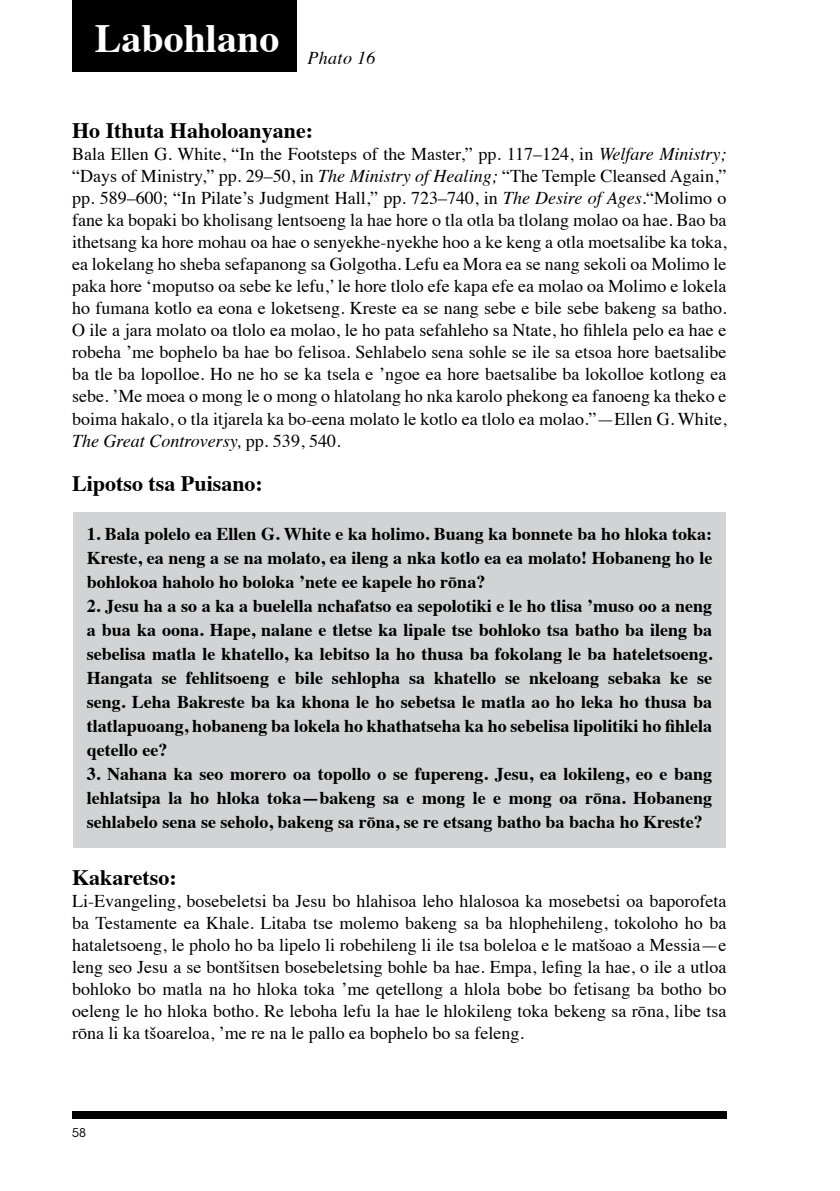
<style>
.page{position:relative;width:840px;height:1191px;background:#fff}
.page>*{position:absolute;margin:0;border:0;box-sizing:border-box;transform-origin:0 0}
.t1{font:700 40px "Times";color:#fff}
.t2{font:700 22px "Times";color:#000}
.t3{font:18px/22px "Times";color:#000;text-align:justify}
.t4{font:700 18px/24px "Times";color:#000;text-align:justify}
.t5{font:italic 18px "Times";letter-spacing:.02em;color:#000}
.t6{font:12px "ITC Avant Garde Std";color:#000}
.s1{font-style:italic}
</style>
<div class="page">
<div style="left:72px;top:1111px;width:654px;height:8px;background:#000"></div>
<div style="left:72px;top:0;width:225px;height:71px;background:#000"></div>
<div style="left:73px;top:512px;width:652px;height:336px;background:#d1d3d4"></div>
<h1 class="t1" style="left:95px;top:0;width:186px">Labohlano</h1>
<p class="t5" style="left:307px;top:42px;width:70px">Phato 16</p>
<p class="t2" style="left:72px;top:110px;width:242px">Ho Ithuta Haholoanyane:</p>
<p class="t3" style="left:72px;top:142px;width:655px">Bala Ellen G. White, “In the Footsteps of the Master,” pp. 117–124, in <span class="s1">Welfare Ministry; </span>“Days of Ministry,” pp. 29–50, in <span class="s1">The Ministry of Healing;</span> “The Temple Cleansed Again,” pp. 589–600; “In Pilate’s Judgment Hall,” pp. 723–740, in <span class="s1">The Desire of Ages</span>.“Molimo o fane ka bopaki bo kholisang lentsoeng la hae hore o tla otla ba tlolang molao oa hae. Bao ba ithetsang ka hore mohau oa hae o senyekhe-nyekhe hoo a ke keng a otla moetsalibe ka toka, ea lokelang ho sheba sefapanong sa Golgotha. Lefu ea Mora ea se nang sekoli oa Molimo le paka hore ‘moputso oa sebe ke lefu,’ le hore tlolo efe kapa efe ea molao oa Molimo e lokela ho fumana kotlo ea eona e loketseng. Kreste ea se nang sebe e bile sebe bakeng sa batho.<br>O ile a jara molato oa tlolo ea molao, le ho pata sefahleho sa Ntate, ho fihlela pelo ea hae e robeha ’me bophelo ba hae bo felisoa. Sehlabelo sena sohle se ile sa etsoa hore baetsalibe ba tle ba lopolloe. Ho ne ho se ka tsela e ’ngoe ea hore baetsalibe ba lokolloe kotlong ea sebe. ’Me moea o mong le o mong o hlatolang ho nka karolo phekong ea fanoeng ka theko e boima hakalo, o tla itjarela ka bo-eena molato le kotlo ea tlolo ea molao.”—Ellen G. White, <span class="s1">The Great Controversy,</span> pp. 539, 540.</p>
<p class="t2" style="left:72px;top:462px;width:192px">Lipotso tsa Puisano:</p>
<p class="t4" style="left:87px;top:520px;width:626px">1. Bala polelo ea Ellen G. White e ka holimo. Buang ka bonnete ba ho hloka toka:<br>Kreste, ea neng a se na molato, ea ileng a nka kotlo ea ea molato! Hobaneng ho le bohlokoa haholo ho boloka ’nete ee kapele ho rōna?</p>
<p class="t4" style="left:87px;top:592px;width:626px">2. Jesu ha a so a ka a buelella nchafatso ea sepolotiki e le ho tlisa ’muso oo a neng a bua ka oona. Hape, nalane e tletse ka lipale tse bohloko tsa batho ba ileng ba sebelisa matla le khatello, ka lebitso la ho thusa ba fokolang le ba hateletsoeng.<br>Hangata se fehlitsoeng e bile sehlopha sa khatello se nkeloang sebaka ke se seng. Leha Bakreste ba ka khona le ho sebetsa le matla ao ho leka ho thusa ba tlatlapuoang, hobaneng ba lokela ho khathatseha ka ho sebelisa lipolitiki ho fihlela qetello ee?</p>
<p class="t4" style="left:87px;top:760px;width:626px">3. Nahana ka seo morero oa topollo o se fupereng. Jesu, ea lokileng, eo e bang lehlatsipa la ho hloka toka—bakeng sa e mong le e mong oa rōna. Hobaneng sehlabelo sena se seholo, bakeng sa rōna, se re etsang batho ba bacha ho Kreste?</p>
<p class="t2" style="left:72px;top:856px;width:106px">Kakaretso:</p>
<p class="t3" style="left:72px;top:888px;width:655px">Li-Evangeling, bosebeletsi ba Jesu bo hlahisoa leho hlalosoa ka mosebetsi oa baporofeta ba Testamente ea Khale. Litaba tse molemo bakeng sa ba hlophehileng, tokoloho ho ba hataletsoeng, le pholo ho ba lipelo li robehileng li ile tsa boleloa e le matšoao a Messia—e leng seo Jesu a se bontšitsen bosebeletsing bohle ba hae. Empa, lefing la hae, o ile a utloa bohloko bo matla na ho hloka toka ’me qetellong a hlola bobe bo fetisang ba botho bo oeleng le ho hloka botho. Re leboha lefu la hae le hlokileng toka bekeng sa rōna, libe tsa rōna li ka tšoareloa, ’me re na le pallo ea bophelo bo sa feleng.</p>
<p class="t6" style="left:72px;top:1125px;width:15px">58</p>
</div>
